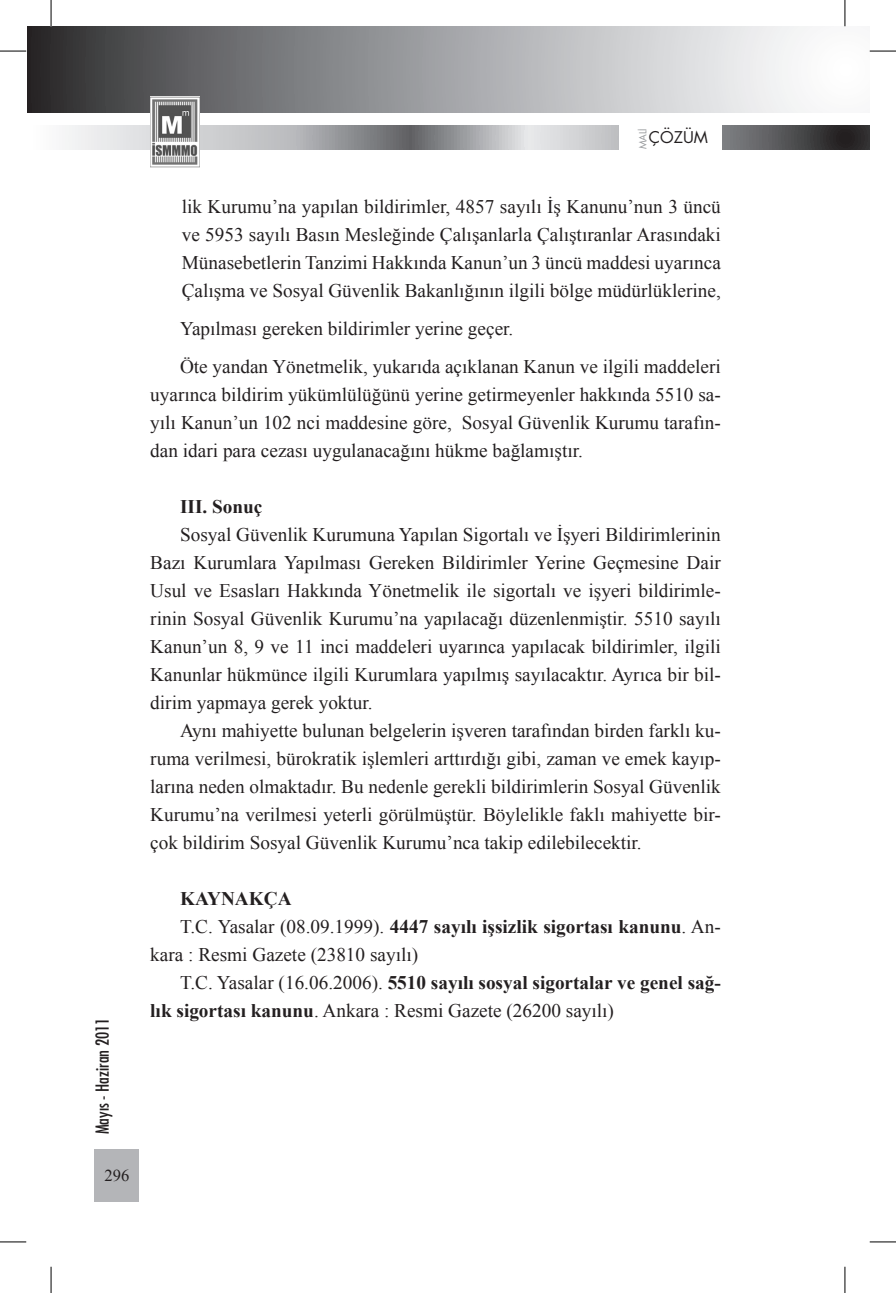
<style>
.page{position:relative;width:896px;height:1293px;background:#fff}
.page>*{position:absolute;margin:0;border:0;box-sizing:border-box;transform-origin:0 0}
.t1{font:19.25px/28px "Times New Roman";color:#231f20;text-align:justify}
.t2{font:700 19.25px "Times New Roman";color:#231f20}
.t3{font:17.5px "Futura Cond Nr Tr";color:#231f20}
.t4{font:16.62px "Times New Roman";color:#231f20}
.t5{font:15.75px "Futura Book Tr";color:#231f20}
.t6{font:9.62px "Futura Book Tr";color:#97999c}
.s1{font-weight:700}
</style>
<div class="page">
<div style="left:94px;top:1148px;width:45px;height:53px;background:#b4b5b8"></div>
<svg style="left:27px;top:26px;width:843px;height:87px;background:#a0a1a3"></svg>
<svg style="left:65px;top:126px;width:805px;height:23px;background:#9fa0a2"></svg>
<div style="left:619px;top:123px;width:103px;height:35px;background:#fff"></div>
<img style="left:150px;top:97px;width:50px;height:70px">
<svg style="left:0;top:51px;width:26px;height:1px"></svg>
<svg style="left:870px;top:51px;width:26px;height:1px"></svg>
<svg style="left:0;top:1241px;width:26px;height:1px"></svg>
<svg style="left:870px;top:1241px;width:26px;height:1px"></svg>
<svg style="left:51px;top:0;width:1px;height:26px"></svg>
<svg style="left:51px;top:1266px;width:1px;height:27px"></svg>
<svg style="left:844px;top:0;width:1px;height:26px"></svg>
<svg style="left:844px;top:1266px;width:1px;height:27px"></svg>
<p class="t3" style="left:91px;top:1134px;width:118px;rotate:-90deg">Mayıs - Haziran 2011</p>
<p class="t4" style="left:104px;top:1165px;width:26px">296</p>
<p class="t6" style="left:636px;top:149px;width:22px;rotate:-90deg">MALİ</p>
<p class="t5" style="left:649px;top:126px;width:60px">ÇÖZÜM</p>
<p class="t1" style="left:182px;top:193px;width:540px">lik Kurumu’na yapılan bildirimler, 4857 sayılı İş Kanunu’nun 3 üncü ve 5953 sayılı Basın Mesleğinde Çalışanlarla Çalıştıranlar Arasındaki Münasebetlerin Tanzimi Hakkında Kanun’un 3 üncü maddesi uyarınca Çalışma ve Sosyal Güvenlik Bakanlığının ilgili bölge müdürlüklerine,</p>
<p class="t1" style="left:180px;top:314px;width:335px">Yapılması gereken bildirimler yerine geçer.</p>
<p class="t1" style="left:150px;top:352px;width:572px;text-indent:30px">Öte yandan Yönetmelik, yukarıda açıklanan Kanun ve ilgili maddeleri uyarınca bildirim yükümlülüğünü yerine getirmeyenler hakkında 5510 sa&shy;yılı Kanun’un 102 nci maddesine göre, Sosyal Güvenlik Kurumu tarafın&shy;dan idari para cezası uygulanacağını hükme bağlamıştır.</p>
<p class="t2" style="left:180px;top:495px;width:84px">III. Sonuç</p>
<p class="t1" style="left:150px;top:520px;width:572px;text-indent:30px">Sosyal Güvenlik Kurumuna Yapılan Sigortalı ve İşyeri Bildirimlerinin Bazı Kurumlara Yapılması Gereken Bildirimler Yerine Geçmesine Dair Usul ve Esasları Hakkında Yönetmelik ile sigortalı ve işyeri bildirimle&shy;rinin Sosyal Güvenlik Kurumu’na yapılacağı düzenlenmiştir. 5510 sayılı Kanun’un 8, 9 ve 11 inci maddeleri uyarınca yapılacak bildirimler, ilgili Kanunlar hükmünce ilgili Kurumlara yapılmış sayılacaktır. Ayrıca bir bil&shy;dirim yapmaya gerek yoktur.</p>
<p class="t1" style="left:150px;top:716px;width:572px;text-indent:30px">Aynı mahiyette bulunan belgelerin işveren tarafından birden farklı ku&shy;ruma verilmesi, bürokratik işlemleri arttırdığı gibi, zaman ve emek kayıp&shy;larına neden olmaktadır. Bu nedenle gerekli bildirimlerin Sosyal Güvenlik Kurumu’na verilmesi yeterli görülmüştür. Böylelikle faklı mahiyette bir&shy;çok bildirim Sosyal Güvenlik Kurumu’nca takip edilebilecektir.</p>
<p class="t2" style="left:180px;top:887px;width:113px">KAYNAKÇA</p>
<p class="t1" style="left:150px;top:912px;width:572px;text-indent:30px">T.C. Yasalar (08.09.1999). <span class="s1">4447 sayılı işsizlik sigortası kanunu</span>. An&shy;kara : Resmi Gazete (23810 sayılı)</p>
<p class="t1" style="left:150px;top:968px;width:572px;text-indent:30px">T.C. Yasalar (16.06.2006). <span class="s1">5510 sayılı sosyal sigortalar ve genel sağ&shy;lık sigortası kanunu</span>. Ankara : Resmi Gazete (26200 sayılı)</p>
</div>
